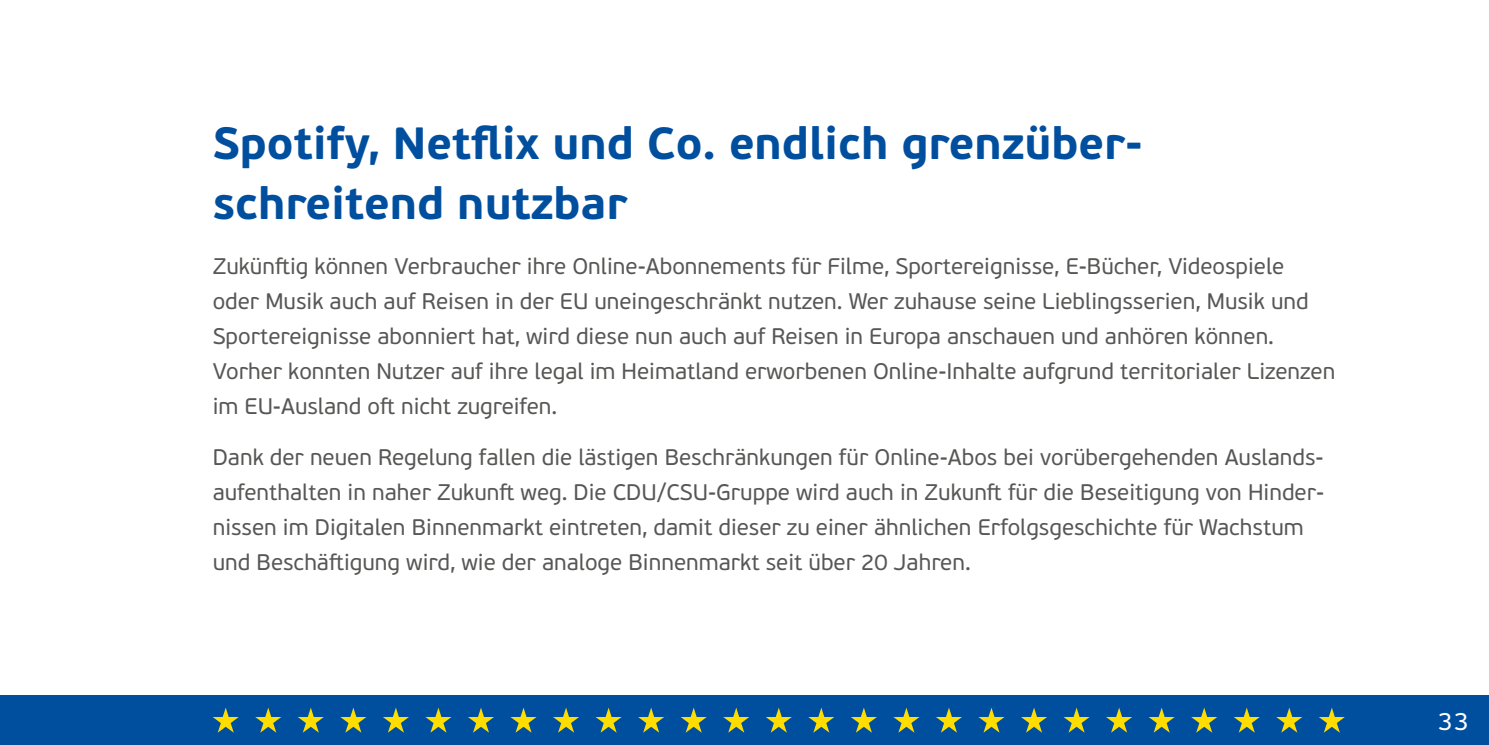
<style>
.page{position:relative;width:1489px;height:745px;background:#fff}
.page>*{position:absolute;margin:0;border:0;box-sizing:border-box;transform-origin:0 0}
.t1{font:700 45px/60px "PF Beau Sans Pro";color:#004f9f}
.t2{font:25px "PF Beau Sans Pro";color:#fff}
.t3{font:22.5px/35px "PF Beau Sans Pro";color:#575756}
</style>
<div class="page">
<div style="left:0;top:694px;width:1488px;height:50px;background:#004f9f"></div>
<svg style="left:213px;top:707px;width:26px;height:25px"></svg>
<svg style="left:255px;top:707px;width:26px;height:25px"></svg>
<svg style="left:298px;top:707px;width:26px;height:25px"></svg>
<svg style="left:340px;top:707px;width:26px;height:25px"></svg>
<svg style="left:383px;top:707px;width:26px;height:25px"></svg>
<svg style="left:425px;top:707px;width:26px;height:25px"></svg>
<svg style="left:468px;top:708px;width:26px;height:24px"></svg>
<svg style="left:510px;top:707px;width:26px;height:25px"></svg>
<svg style="left:553px;top:707px;width:26px;height:25px"></svg>
<svg style="left:595px;top:707px;width:26px;height:25px"></svg>
<svg style="left:638px;top:707px;width:26px;height:25px"></svg>
<svg style="left:681px;top:707px;width:25px;height:25px"></svg>
<svg style="left:723px;top:707px;width:26px;height:25px"></svg>
<svg style="left:766px;top:707px;width:25px;height:25px"></svg>
<svg style="left:808px;top:707px;width:26px;height:25px"></svg>
<svg style="left:851px;top:707px;width:25px;height:25px"></svg>
<svg style="left:893px;top:707px;width:26px;height:25px"></svg>
<svg style="left:936px;top:708px;width:25px;height:24px"></svg>
<svg style="left:978px;top:707px;width:26px;height:25px"></svg>
<svg style="left:1021px;top:708px;width:25px;height:24px"></svg>
<svg style="left:1063px;top:707px;width:26px;height:25px"></svg>
<svg style="left:1106px;top:707px;width:26px;height:25px"></svg>
<svg style="left:1148px;top:707px;width:26px;height:25px"></svg>
<svg style="left:1191px;top:707px;width:26px;height:25px"></svg>
<svg style="left:1234px;top:707px;width:25px;height:25px"></svg>
<svg style="left:1276px;top:707px;width:26px;height:25px"></svg>
<svg style="left:1319px;top:707px;width:25px;height:25px"></svg>
<h1 class="t1" style="left:213px;top:114px;width:931px">Spotify, Netflix und Co. endlich grenzüber&shy;schreitend nutzbar</h1>
<p class="t3" style="left:213px;top:249px;width:1124px">Zukünftig können Verbraucher ihre Online-Abonnements für Filme, Sportereignisse, E-Bücher, Videospiele oder Musik auch auf Reisen in der EU uneingeschränkt nutzen. Wer zuhause seine Lieblingsserien, Musik und Sportereignisse abonniert hat, wird diese nun auch auf Reisen in Europa anschauen und anhören können.<br>Vorher konnten Nutzer auf ihre legal im Heimatland erworbenen Online-Inhalte aufgrund territorialer Lizenzen im EU-Ausland oft nicht zugreifen.</p>
<p class="t3" style="left:213px;top:439px;width:1112px">Dank der neuen Regelung fallen die lästigen Beschränkungen für Online-Abos bei vorübergehenden Auslands&shy;aufenthalten in naher Zukunft weg. Die CDU/CSU-Gruppe wird auch in Zukunft für die Beseitigung von Hinder&shy;nissen im Digitalen Binnenmarkt eintreten, damit dieser zu einer ähnlichen Erfolgsgeschichte für Wachstum und Beschäftigung wird, wie der analoge Binnenmarkt seit über 20 Jahren.</p>
<p class="t2" style="left:1437px;top:706px;width:32px">33</p>
</div>
